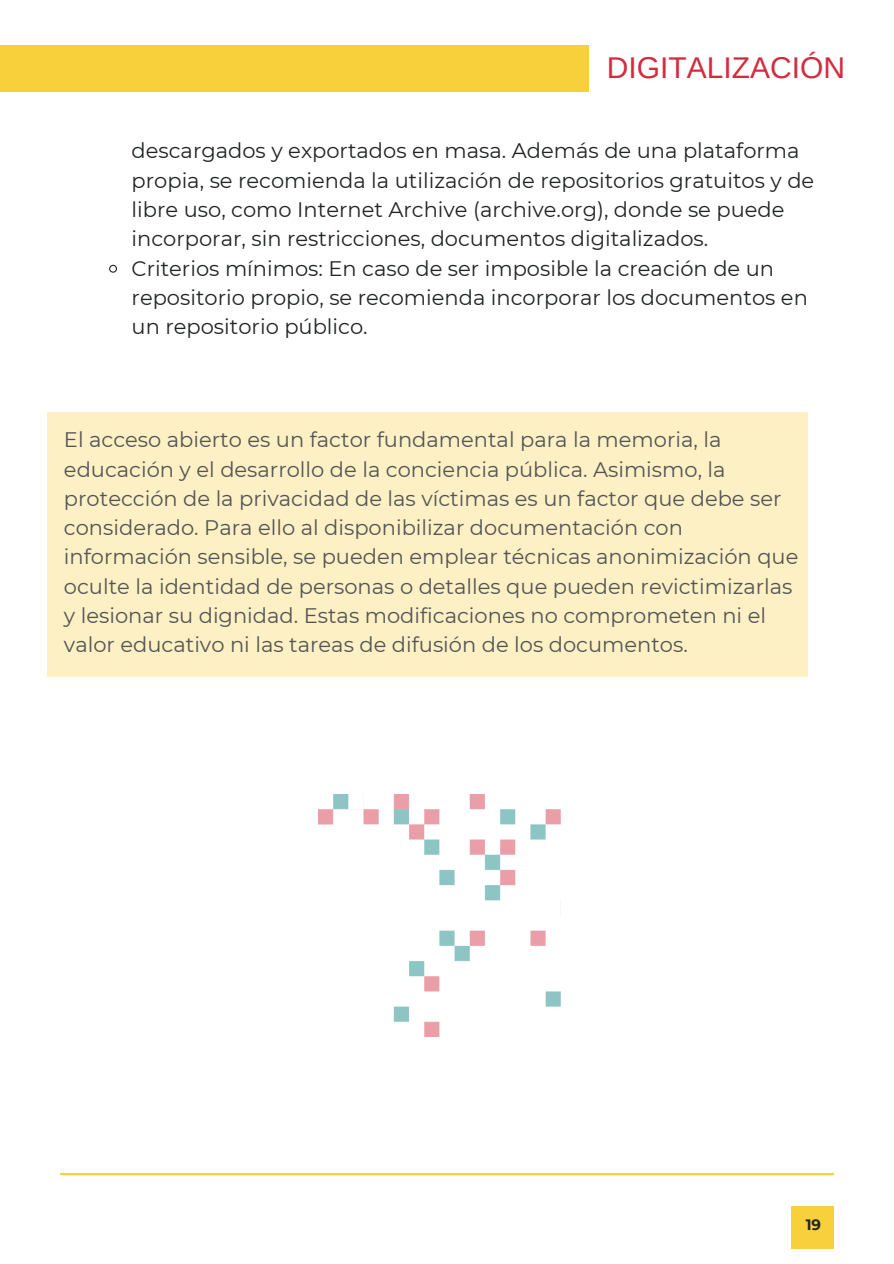
<style>
.page{position:relative;width:894px;height:1264px;background:#fff}
.page>*{position:absolute;margin:0;border:0;box-sizing:border-box;transform-origin:0 0}
.t1{font:30px "Arimo";color:#d32c3f}
.t2{font:21px/29.2px "Montserrat";color:#545454}
.t3{font:21px/29.2px "Montserrat";color:#222525}
.t4{font:700 15px "Montserrat";color:#222525}
</style>
<div class="page">
<div style="left:0;top:45px;width:588px;height:46px;background:#f8d03b"></div>
<hr style="left:60px;top:1172px;width:773px;height:3px;background:#f8d03b">
<div style="left:790px;top:1205px;width:43px;height:43px;background:#f8d03b"></div>
<div style="left:47px;top:412px;width:761px;height:264px;background:#fcf0c4"></div>
<svg style="left:109px;top:264px;width:8px;height:9px"></svg>
<img style="left:318px;top:794px;width:243px;height:242px">
<h1 class="t1" style="left:606px;top:51px;width:240px">DIGITALIZACIÓN</h1>
<p class="t3" style="left:131px;top:136px;width:684px">descargados y exportados en masa. Además de una plataforma propia, se recomienda la utilización de repositorios gratuitos y de libre uso, como Internet Archive (archive.org), donde se puede incorporar, sin restricciones, documentos digitalizados.</p>
<p class="t3" style="left:131px;top:253px;width:677px">Criterios mínimos: En caso de ser imposible la creación de un repositorio propio, se recomienda incorporar los documentos en un repositorio público.</p>
<p class="t2" style="left:64px;top:425px;width:735px">El acceso abierto es un factor fundamental para la memoria, la educación y el desarrollo de la conciencia pública. Asimismo, la protección de la privacidad de las víctimas es un factor que debe ser considerado. Para ello al disponibilizar documentación con información sensible, se pueden emplear técnicas anonimización que oculte la identidad de personas o detalles que pueden revictimizarlas y lesionar su dignidad. Estas modificaciones no comprometen ni el valor educativo ni las tareas de difusión de los documentos.</p>
<p class="t4" style="left:805px;top:1215px;width:17px">19</p>
</div>
